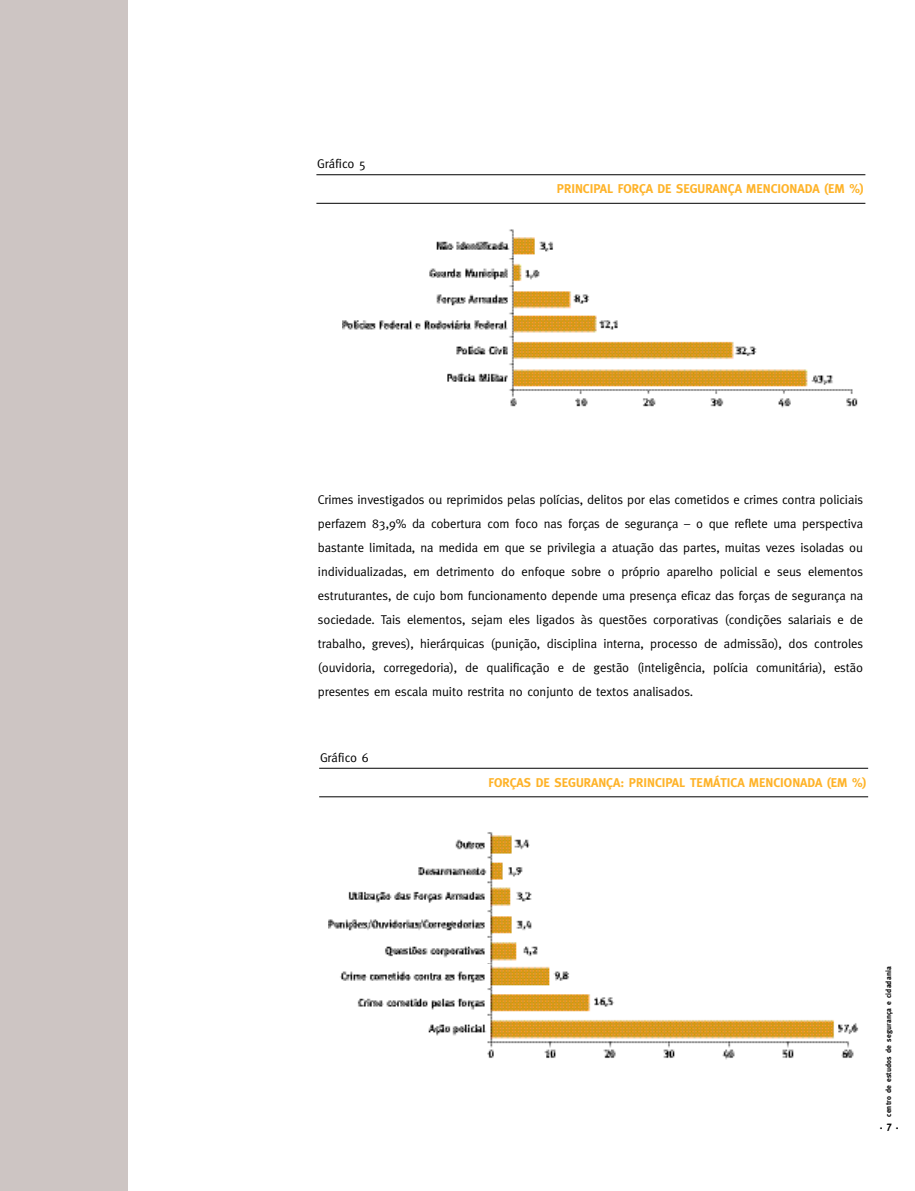
<style>
.page{position:relative;width:915px;height:1191px;background:#fff}
.page>*{position:absolute;margin:0;border:0;box-sizing:border-box;transform-origin:0 0}
.t1{font:12.75px/24px "Meta";letter-spacing:-.01em;color:#000;text-align:justify}
.t2{font:700 12.75px "Meta";color:#feb329}
.t3{font:700 10.5px "Meta";color:#000}
.t4{font:700 7.5px "Meta";letter-spacing:.02em;color:#000}
</style>
<div class="page">
<div style="left:0;top:0;width:128px;height:1191px;background:#cdc5c3"></div>
<hr style="left:316px;top:174px;width:549px;height:1px;background:#000">
<hr style="left:316px;top:203px;width:549px;height:1px;background:#000">
<img style="left:436px;top:229px;width:117px;height:29px">
<img style="left:343px;top:258px;width:515px;height:150px">
<hr style="left:319px;top:768px;width:548px;height:1px;background:#000">
<hr style="left:319px;top:796px;width:548px;height:1px;background:#000">
<img style="left:418px;top:832px;width:112px;height:48px">
<img style="left:328px;top:880px;width:531px;height:180px">
<p class="t1" style="left:317px;top:152px;width:50px">Gráfico 5</p>
<p class="t2" style="left:556px;top:181px;width:308px">PRINCIPAL FORÇA DE SEGURANÇA MENCIONADA (EM %)</p>
<p class="t1" style="left:318px;top:488px;width:546px">Crimes investigados ou reprimidos pelas polícias, delitos por elas cometidos e crimes contra policiais perfazem 83,9% da cobertura com foco nas forças de segurança – o que reflete uma perspectiva bastante limitada, na medida em que se privilegia a atuação das partes, muitas vezes isoladas ou individualizadas, em detrimento do enfoque sobre o próprio aparelho policial e seus elementos estruturantes, de cujo bom funcionamento depende uma presença eficaz das forças de segurança na sociedade. Tais elementos, sejam eles ligados às questões corporativas (condições salariais e de trabalho, greves), hierárquicas (punição, disciplina interna, processo de admissão), dos controles (ouvidoria, corregedoria), de qualificação e de gestão (inteligência, polícia comunitária), estão presentes em escala muito restrita no conjunto de textos analisados.</p>
<p class="t1" style="left:320px;top:745px;width:50px">Gráfico 6</p>
<p class="t2" style="left:488px;top:775px;width:380px">FORÇAS DE SEGURANÇA: PRINCIPAL TEMÁTICA MENCIONADA (EM %)</p>
<p class="t4" style="left:883px;top:1116px;width:152px;rotate:-90deg">centro de estudos de segurança e cidadania</p>
<p class="t3" style="left:879px;top:1119px;width:20px">. 7 .</p>
</div>
